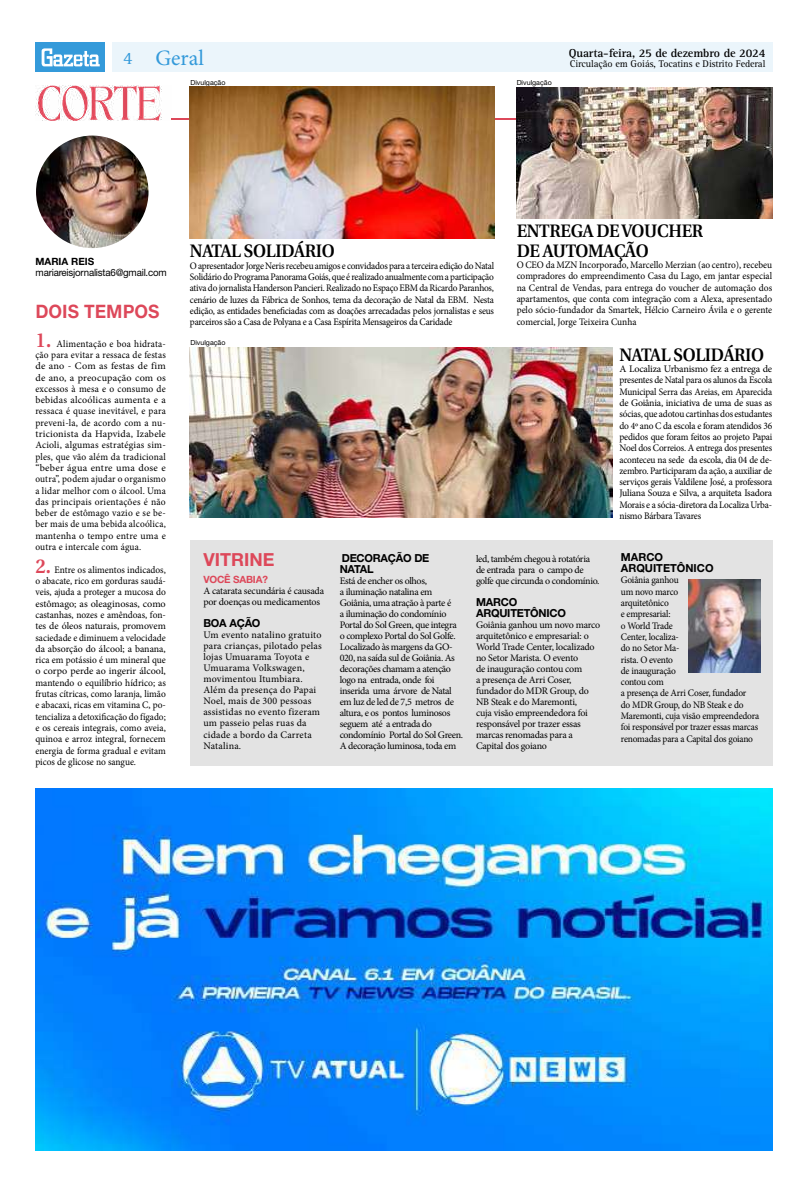
<style>
.page{position:relative;width:808px;height:1191px;background:#fff}
.page>*{position:absolute;margin:0;border:0;box-sizing:border-box;transform-origin:0 0}
.t1{font:22px "Minion Pro";letter-spacing:.005em;color:#349ada}
.t2{font:700 18.4px "Helvetica Neuee Text Pro";color:#dd485a;scale:.94 1}
.t3{font:600 18px/20px "Utopia";letter-spacing:-.02em;color:#000;scale:.94 1}
.t4{font:700 18px "Helvetica Neue LT Std";color:#dd485a}
.t5{font:700 12px "Rotis Serif Std";letter-spacing:-.01em;color:#000}
.t6{font:700 11px/11px "Helvetica Neue";letter-spacing:-.02em;color:#000}
.t7{font:700 11px/11px "Helvetica Neue";color:#000}
.t8{font:10px/11.3px "Minion Pro";letter-spacing:-.025em;color:#000;text-align:justify;scale:.94 1}
.t9{font:10px/11px "Minion Pro";letter-spacing:-.025em;color:#000}
.t10{font:10px/11px "Minion Pro";letter-spacing:.02em;color:#000}
.t11{font:10px "Rotis Serif Std";letter-spacing:-.01em;color:#000}
.t12{font:10px "Helvetica Neue LT Std";letter-spacing:-.02em;color:#000}
.t13{font:700 10px "Helvetica Neue LT Std";letter-spacing:-.02em;color:#dd485a}
.t14{font:700 10px "Helvetica Neue LT Std";color:#000}
.t15{font:7px "Helvetica Neue LT Std";color:#000}
.s1{font-family:"Rotis Serif Std";font-size:18px}
.s2{font-family:"Utopia";font-weight:600;font-size:20px;color:#dd485a}
</style>
<div class="page">
<div style="left:112px;top:43px;width:661px;height:29px;background:#ebf5fb"></div>
<div style="left:36px;top:43px;width:69px;height:29px;background:#349ada"></div>
<svg style="left:42px;top:48px;width:58px;height:18px"></svg>
<img style="left:35px;top:788px;width:738px;height:362px">
<img style="left:36px;top:136px;width:113px;height:112px;border-radius:56px">
<hr style="left:171px;top:118px;width:602px;height:1px;background:#dd485a">
<img style="left:35px;top:86px;width:137px;height:34px">
<div style="left:190px;top:540px;width:582px;height:226px;background:#e3e3e3"></div>
<img style="left:517px;top:88px;width:256px;height:130px">
<img style="left:190px;top:347px;width:422px;height:170px">
<img style="left:190px;top:87px;width:304px;height:151px">
<img style="left:689px;top:579px;width:71px;height:93px">
<p class="t5" style="left:569px;top:46px;width:198px">Quarta-feira, 25 de dezembro de 2024</p>
<h1 class="t1" style="left:123px;top:43px;width:83px"><span class="s1">4</span> Geral</h1>
<p class="t11" style="left:570px;top:58px;width:197px">Circulação em Goiás, Tocatins e Distrito Federal</p>
<p class="t15" style="left:190px;top:78px;width:37px">Divulgação</p>
<p class="t15" style="left:517px;top:79px;width:37px">Divulgação</p>
<p class="t14" style="left:35px;top:255px;width:60px">MARIA REIS</p>
<p class="t12" style="left:36px;top:266px;width:133px">mariareisjornalista6@gmail.com</p>
<h2 class="t2" style="left:35px;top:300px;width:133px">DOIS TEMPOS</h2>
<p class="t8" style="left:35px;top:338px;width:140px"><span class="s2">1.</span> Alimentação e boa hidrata&shy;ção para evitar a ressaca de festas de ano - Com as festas de fim de ano, a preocupação com os excessos à mesa e o consumo de bebidas alcoólicas aumenta e a ressaca é quase inevitável, e para preveni-la, de acordo com a nu&shy;tricionista da Hapvida, Izabele Acioli, algumas estratégias sim&shy;ples, que vão além da tradicional “beber água entre uma dose e outra”, podem ajudar o organismo a lidar melhor com o álcool. Uma das principais orientações é não beber de estômago vazio e se be&shy;ber mais de uma bebida alcoólica, mantenha o tempo entre uma e outra e intercale com água.</p>
<p class="t8" style="left:35px;top:564px;width:140px"><span class="s2">2.</span> Entre os alimentos indicados, o abacate, rico em gorduras saudá&shy;veis, ajuda a proteger a mucosa do estômago; as oleaginosas, como castanhas, nozes e amêndoas, fon&shy;tes de óleos naturais, promovem saciedade e diminuem a velocidade da absorção do álcool; a banana, rica em potássio é um mineral que o corpo perde ao ingerir álcool, mantendo o equilíbrio hídrico; as frutas cítricas, como laranja, limão e abacaxi, ricas em vitamina C, po&shy;tencializa a detoxificação do fígado; e os cereais integrais, como aveia, quinoa e arroz integral, fornecem energia de forma gradual e evitam picos de glicose no sangue.</p>
<h3 class="t3" style="left:517px;top:221px;width:200px">ENTREGA DE VOUCHER<br>DE AUTOMAÇÃO</h3>
<p class="t8" style="left:517px;top:259px;width:273px">O CEO da MZN Incorporado, Marcello Merzian (ao centro), recebeu compradores do empreendimento Casa du Lago, em jantar especial na Central de Vendas, para entrega do voucher de automação dos apartamentos, que conta com integração com a Alexa, apresentado pelo sócio-fundador da Smartek, Hélcio Carneiro Ávila e o gerente comercial, Jorge Teixeira Cunha</p>
<h3 class="t3" style="left:619px;top:345px;width:156px">NATAL SOLIDÁRIO</h3>
<p class="t9" style="left:619px;top:363px;width:154px;line-height:11.3px;text-align:justify">A Localiza Urbanismo fez a entrega de presentes de Natal para os alunos da Escola Municipal Serra das Areias, em Aparecida de Goiânia, iniciativa de uma de suas as sócias, que adotou cartinhas dos estudantes do 4º ano C da escola e foram atendidos 36 pedidos que foram feitos ao projeto Papai Noel dos Correios. A entrega dos presentes aconteceu na sede da escola, dia 04 de de&shy;zembro. Participaram da ação, a auxiliar de serviços gerais Valdilene José, a professora Juliana Souza e Silva, a arquiteta Isadora Morais e a sócia-diretora da Localiza Urba&shy;nismo Bárbara Tavares</p>
<p class="t7" style="left:621px;top:551px;width:94px">MARCO<br>ARQUITETÔNICO</p>
<p class="t8" style="left:621px;top:574px;width:149px;text-align:left">Goiânia ganhou<br>um novo marco<br>arquitetônico<br>e empresarial:<br>o World Trade<br>Center, localiza-<br>do no Setor Ma-<br>rista. O evento<br>de inauguração<br>contou com<br>a presença de Arri Coser, fundador<br>do MDR Group, do NB Steak e do<br>Maremonti, cuja visão empreendedora foi responsável por trazer essas marcas renomadas para a Capital dos goiano</p>
<h3 class="t3" style="left:190px;top:241px;width:156px">NATAL SOLIDÁRIO</h3>
<p class="t8" style="left:190px;top:260px;width:325px">O apresentador Jorge Neris recebeu amigos e convidados para a terceira edição do Natal Solidário do Programa Panorama Goiás, que é realizado anualmente com a participação ativa do jornalista Handerson Pancieri. Realizado no Espaço EBM da Ricardo Paranhos, cenário de luzes da Fábrica de Sonhos, tema da decoração de Natal da EBM. Nesta edição, as entidades beneficiadas com as doações arrecadadas pelos jornalistas e seus parceiros são a Casa de Polyana e a Casa Espírita Mensageiros da Caridade</p>
<p class="t15" style="left:190px;top:338px;width:37px">Divulgação</p>
<p class="t6" style="left:340px;top:552px;width:91px">DECORAÇÃO DE<br>NATAL</p>
<p class="t9" style="left:340px;top:575px;width:125px">Está de encher os olhos,<br>a iluminação natalina em<br>Goiânia, uma atração à parte é<br>a iluminação do condomínio<br>Portal do Sol Green, que integra o complexo Portal do Sol Golfe.<br>Localizado às margens da GO-<br>020, na saída sul de Goiânia. As decorações chamam a atenção logo na entrada, onde foi inserida uma árvore de Natal em luz de led de 7,5 metros de altura, e os pontos luminosos seguem até a entrada do condomínio Portal do Sol Green.<br>A decoração luminosa, toda em</p>
<h3 class="t4" style="left:203px;top:548px;width:72px">VITRINE</h3>
<p class="t9" style="left:476px;top:553px;width:125px">led, também chegou à rotatória de entrada para o campo de golfe que circunda o condomínio.</p>
<p class="t6" style="left:476px;top:596px;width:92px">MARCO<br>ARQUITETÔNICO</p>
<p class="t9" style="left:476px;top:619px;width:126px">Goiânia ganhou um novo marco arquitetônico e empresarial: o<br>World Trade Center, localizado no Setor Marista. O evento<br>de inauguração contou com<br>a presença de Arri Coser, fundador do MDR Group, do<br>NB Steak e do Maremonti,<br>cuja visão empreendedora foi responsável por trazer essas marcas renomadas para a<br>Capital dos goiano</p>
<p class="t13" style="left:203px;top:573px;width:66px">VOCÊ SABIA?</p>
<p class="t9" style="left:203px;top:586px;width:122px">A catarata secundária é causada por doenças ou medicamentos</p>
<p class="t6" style="left:203px;top:618px;width:59px">BOA AÇÃO</p>
<p class="t10" style="left:203px;top:630px;width:120px">Um evento natalino gratuito para crianças, pilotado pelas lojas Umuarama Toyota e<br>Umuarama Volkswagen, movimentou Itumbiara.<br>Além da presença do Papai<br>Noel, mais de 300 pessoas assistidas no evento fizeram um passeio pelas ruas da cidade a bordo da Carreta<br>Natalina.</p>
</div>
